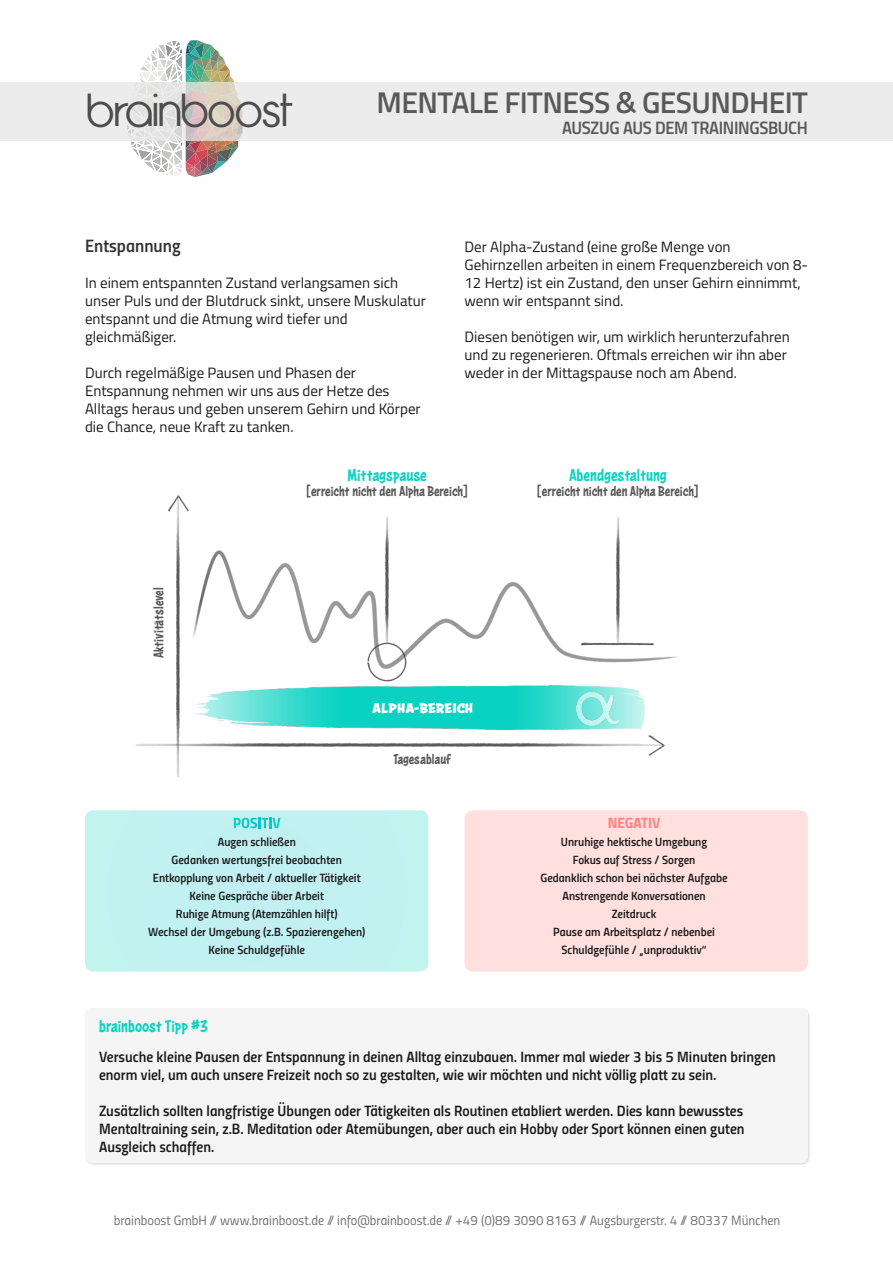
<style>
.page{position:relative;width:893px;height:1263px;background:#fff}
.page>*{position:absolute;margin:0;border:0;box-sizing:border-box;transform-origin:0 0}
.t1{font:46.05px "Opificio";letter-spacing:-.02em;color:#4d4d4d}
.t2{font:600 30px "Titillium";letter-spacing:-.02em;color:#595959}
.t3{font:18px "Astounder Squared LCBB";color:#0ad2c2}
.t4{font:18px "Titillium Semibold Upright";letter-spacing:-.02em;color:#595959}
.t5{font:18px "Titillium Semibold Upright";color:#333}
.t6{font:15px/18px "Titillium";color:#1a1a1a}
.t7{font:15px/18px "Titillium Semibold Upright";color:#1a1a1a}
.t8{font:15px "Astounder Squared LCBB";color:#595959}
.t9{font:700 15px "Astounder Squared BB";color:#fff;scale:1.17 1}
.t10{font:15px "Titillium Bold Upright";color:#ff8480}
.t11{font:13.5px "Titillium Regular Upright";color:rgb(65 64 63/.75)}
.t12{font:12px/18px "Titillium Semibold Upright";color:#1a1a1a;text-align:center}
</style>
<div class="page">
<div style="left:85px;top:1008px;width:724px;height:156px;background:#f5f5f5"></div>
<img style="left:252px;top:725px;width:391px;height:4px">
<img style="left:168px;top:496px;width:20px;height:16px">
<img style="left:176px;top:497px;width:4px;height:280px">
<img style="left:648px;top:735px;width:16px;height:20px">
<img style="left:136px;top:743px;width:527px;height:4px">
<img style="left:193px;top:550px;width:484px;height:175px">
<img style="left:368px;top:642px;width:38px;height:39px">
<img style="left:385px;top:517px;width:4px;height:127px">
<img style="left:582px;top:642px;width:72px;height:3px">
<img style="left:616px;top:517px;width:4px;height:127px">
<div style="left:85px;top:810px;width:343px;height:161px;background:#c1f1f1;border-radius:8px"></div>
<svg style="left:234px;top:818px;width:46px;height:10px"></svg>
<div style="left:464px;top:810px;width:344px;height:161px;background:#ffe0df;border-radius:8px"></div>
<svg style="left:124px;top:40px;width:119px;height:137px"></svg>
<div style="left:0;top:82px;width:893px;height:58px;background:#e6e6e6"></div>
<h1 class="t1" style="left:87px;top:94px;width:208px">brainboost</h1>
<h2 class="t2" style="left:377px;top:90px;width:433px">MENTALE FITNESS &amp; GESUNDHEIT</h2>
<p class="t4" style="left:562px;top:120px;width:247px">AUSZUG AUS DEM TRAININGSBUCH</p>
<p class="t5" style="left:85px;top:238px;width:97px">Entspannung</p>
<p class="t6" style="left:85px;top:275px;width:343px">In einem entspannten Zustand verlangsamen sich unser Puls und der Blutdruck sinkt, unsere Muskulatur entspannt und die Atmung wird tiefer und gleichmäßiger.</p>
<p class="t6" style="left:85px;top:365px;width:337px">Durch regelmäßige Pausen und Phasen der Entspannung nehmen wir uns aus der Hetze des Alltags heraus und geben unserem Gehirn und Körper die Chance, neue Kraft zu tanken.</p>
<p class="t6" style="left:465px;top:239px;width:345px">Der Alpha-Zustand (eine große Menge von Gehirnzellen arbeiten in einem Frequenzbereich von 8- 12 Hertz) ist ein Zustand, den unser Gehirn einnimmt, wenn wir entspannt sind.</p>
<p class="t6" style="left:465px;top:329px;width:327px">Diesen benötigen wir, um wirklich herunterzufahren und zu regenerieren. Oftmals erreichen wir ihn aber weder in der Mittagspause noch am Abend.</p>
<p class="t8" style="left:152px;top:658px;width:72px;rotate:-90deg">Aktivitätslevel</p>
<p class="t3" style="left:347px;top:468px;width:81px">Mittagspause</p>
<p class="t8" style="left:307px;top:485px;width:163px">[erreicht nicht den Alpha Bereich]</p>
<p class="t9" style="left:372px;top:702px;width:88px">ALPHA-BEREICH</p>
<p class="t8" style="left:393px;top:753px;width:60px">Tagesablauf</p>
<p class="t12" style="left:148px;top:834px;width:219px">Augen schließen<br>Gedanken wertungsfrei beobachten<br>Entkopplung von Arbeit / aktueller Tätigkeit<br>Keine Gespräche über Arbeit<br>Ruhige Atmung (Atemzählen hilft)<br>Wechsel der Umgebung (z.B. Spazierengehen)<br>Keine Schuldgefühle</p>
<p class="t3" style="left:99px;top:1019px;width:110px">brainboost Tipp #3</p>
<p class="t3" style="left:569px;top:468px;width:99px">Abendgestaltung</p>
<p class="t8" style="left:537px;top:485px;width:163px">[erreicht nicht den Alpha Bereich]</p>
<p class="t10" style="left:608px;top:817px;width:54px">NEGATIV</p>
<p class="t12" style="left:540px;top:834px;width:189px">Unruhige hektische Umgebung<br>Fokus auf Stress / Sorgen<br>Gedanklich schon bei nächster Aufgabe<br>Anstrengende Konversationen<br>Zeitdruck<br>Pause am Arbeitsplatz / nebenbei<br>Schuldgefühle / „unproduktiv“</p>
<p class="t7" style="left:99px;top:1049px;width:678px">Versuche kleine Pausen der Entspannung in deinen Alltag einzubauen. Immer mal wieder 3 bis 5 Minuten bringen enorm viel, um auch unsere Freizeit noch so zu gestalten, wie wir möchten und nicht völlig platt zu sein.</p>
<p class="t7" style="left:99px;top:1103px;width:647px;text-align:justify">Zusätzlich sollten langfristige Übungen oder Tätigkeiten als Routinen etabliert werden. Dies kann bewusstes Mentaltraining sein, z.B. Meditation oder Atemübungen, aber auch ein Hobby oder Sport können einen guten Ausgleich schaffen.</p>
<p class="t11" style="left:114px;top:1215px;width:668px">brainboost GmbH // www.brainboost.de // info@brainboost.de // +49 (0)89 3090 8163 // Augsburgerstr. 4 // 80337 München</p>
</div>
